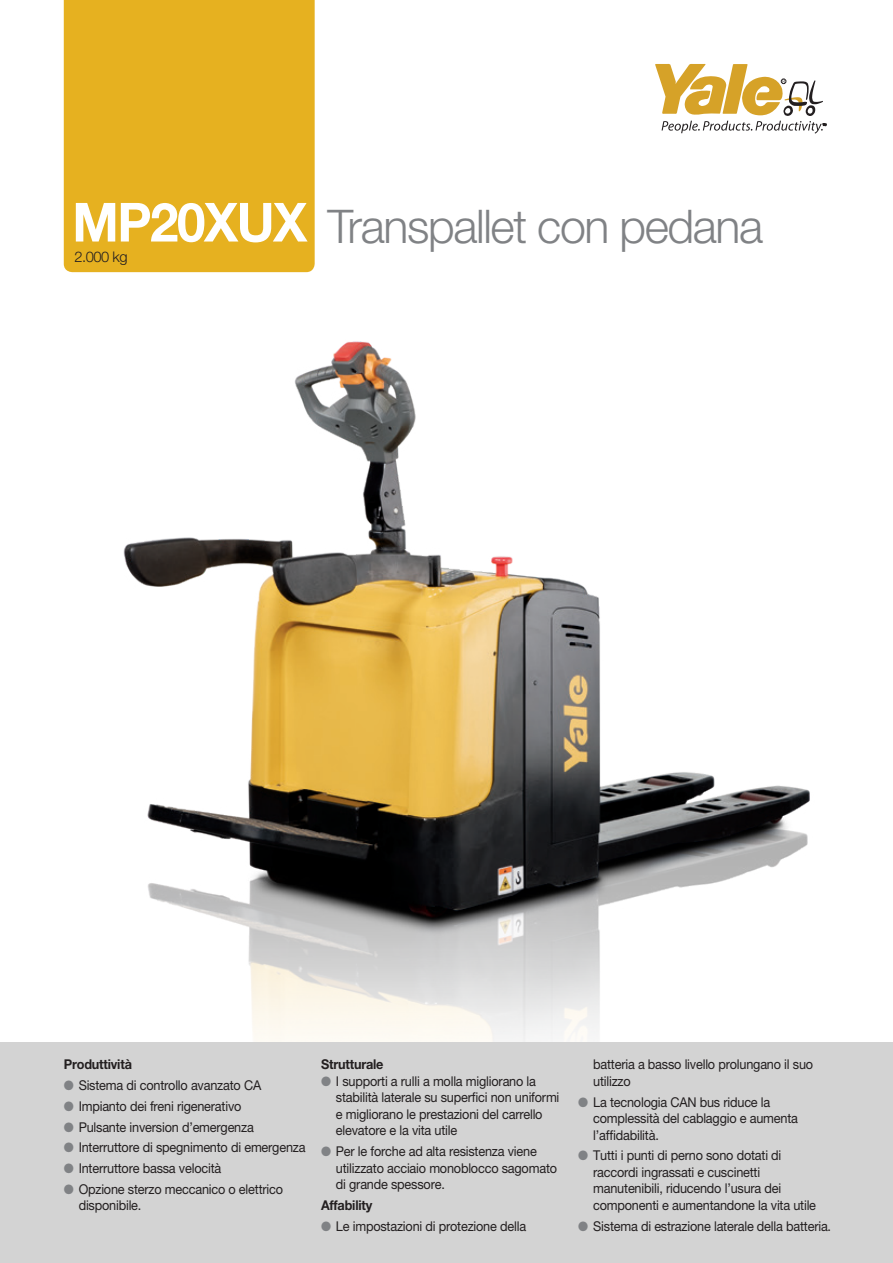
<style>
.page{position:relative;width:893px;height:1263px;background:#fff}
.page>*{position:absolute;margin:0;border:0;box-sizing:border-box;transform-origin:0 0}
.t1{font:700 54px "Helvetica Neue CE";letter-spacing:-.03em;color:#fff;scale:.95 1}
.t2{font:300 46.5px "Helvetica Neue CE";letter-spacing:-.03em;color:#808285}
.t3{font:300 14.7px "Helvetica Neue CE";color:#231f20}
.t4{font:13.5px/16.5px "Helvetica Neue CE";letter-spacing:-.015em;color:#231f20;scale:.94 1}
.t5{font:700 13.5px "Helvetica Neue CE";letter-spacing:-.015em;color:#231f20;scale:.94 1}
.s1{color:#808285}
</style>
<div class="page">
<img style="left:123px;top:341px;width:687px;height:701px">
<div style="left:0;top:1042px;width:893px;height:221px;background:#d3d3d3"></div>
<svg style="left:655px;top:64px;width:171px;height:70px"></svg>
<div style="left:64px;top:0;width:251px;height:272px;background:#e6b120"></div>
<p class="t1" style="left:72px;top:189px;width:249px">MP20XUX</p>
<p class="t3" style="left:74px;top:247px;width:55px">2.000 kg</p>
<p class="t2" style="left:327px;top:198px;width:437px">Transpallet con pedana</p>
<p class="t5" style="left:64px;top:1056px;width:74px">Produttività</p>
<p class="t4" style="left:64px;top:1077px;width:212px"><span class="s1">●</span> Sistema di controllo avanzato CA</p>
<p class="t4" style="left:64px;top:1098px;width:191px"><span class="s1">●</span> Impianto dei freni rigenerativo</p>
<p class="t4" style="left:64px;top:1119px;width:204px"><span class="s1">●</span> Pulsante inversion d’emergenza</p>
<p class="t4" style="left:64px;top:1139px;width:259px"><span class="s1">●</span> Interruttore di spegnimento di emergenza</p>
<p class="t4" style="left:64px;top:1160px;width:169px"><span class="s1">●</span> Interruttore bassa velocità</p>
<p class="t4" style="left:79px;top:1181px;width:219px;text-indent:-15px"><span class="s1">●</span> Opzione sterzo meccanico o elettrico disponibile.</p>
<p class="t5" style="left:321px;top:1056px;width:68px">Strutturale</p>
<p class="t4" style="left:336px;top:1073px;width:239px;text-indent:-15px"><span class="s1">●</span> I supporti a rulli a molla migliorano la stabilità laterale su superfici non uniformi e migliorano le prestazioni del carrello elevatore e la vita utile</p>
<p class="t4" style="left:336px;top:1143px;width:237px;text-indent:-15px"><span class="s1">●</span> Per le forche ad alta resistenza viene utilizzato acciaio monoblocco sagomato di grande spessore.</p>
<p class="t5" style="left:321px;top:1196px;width:56px">Affability</p>
<p class="t4" style="left:321px;top:1217px;width:220px"><span class="s1">●</span> Le impostazioni di protezione della</p>
<p class="t4" style="left:593px;top:1056px;width:235px">batteria a basso livello prolungano il suo utilizzo</p>
<p class="t4" style="left:593px;top:1094px;width:219px;text-indent:-15px"><span class="s1">●</span> La tecnologia CAN bus riduce la complessità del cablaggio e aumenta l’affidabilità.</p>
<p class="t4" style="left:593px;top:1147px;width:239px;text-indent:-15px"><span class="s1">●</span> Tutti i punti di perno sono dotati di raccordi ingrassati e cuscinetti manutenibili, riducendo l’usura dei componenti e aumentandone la vita utile</p>
<p class="t4" style="left:578px;top:1218px;width:270px"><span class="s1">●</span> Sistema di estrazione laterale della batteria.</p>
</div>
